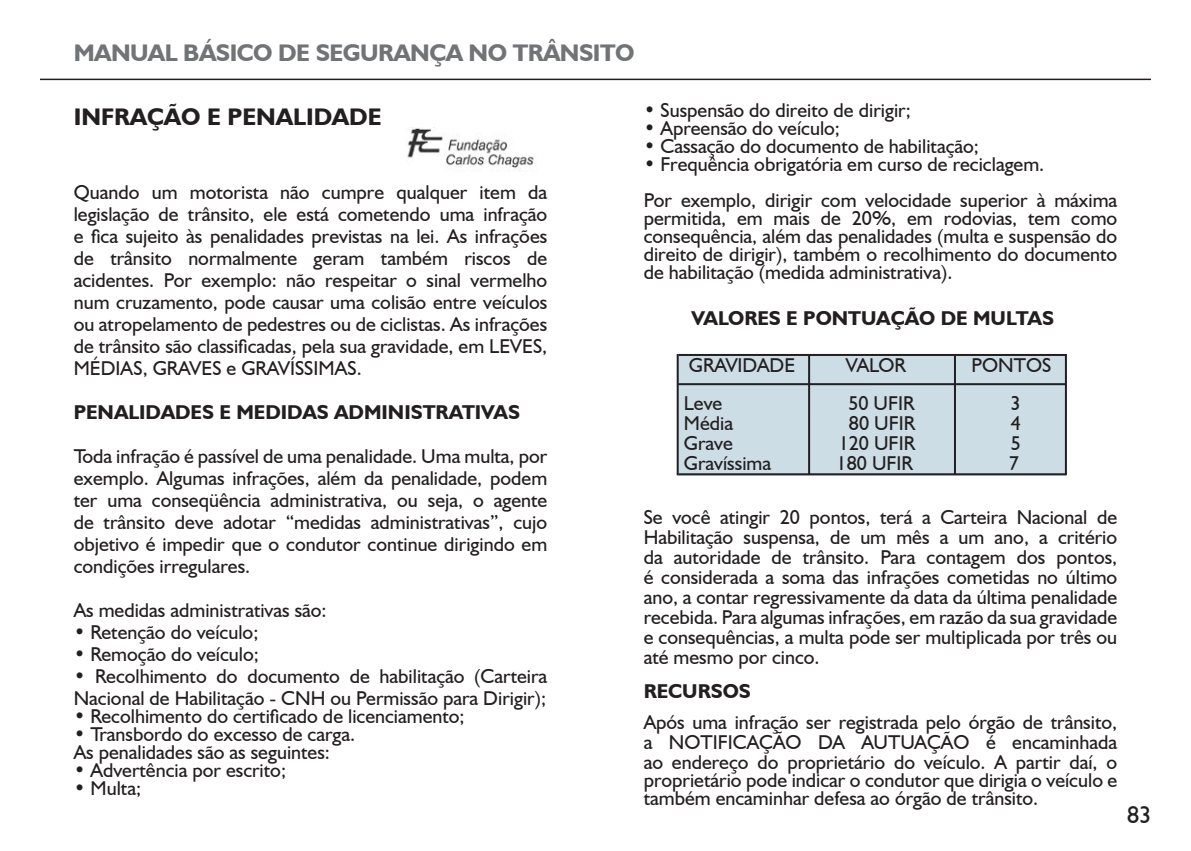
<style>
.page{position:relative;width:1191px;height:851px;background:#fff}
.page>*{position:absolute;margin:0;border:0;box-sizing:border-box;transform-origin:0 0}
.t1{font:700 24px "Humanist 521 BT";letter-spacing:-.02em;color:#727376}
.t2{font:700 24px "Humanist 521 BT";color:#231f20}
.t3{font:24px "Humanist 521 BT";color:#231f20}
.t4{font:20px/22px "Humanist 521 BT";color:#231f20;text-align:justify}
.t5{font:700 20px "Humanist 521 BT";color:#231f20}
</style>
<div class="page">
<hr style="left:40px;top:79px;width:1111px;height:1px;background:#231f20">
<img style="left:407px;top:127px;width:127px;height:43px">
<div style="left:679px;top:356px;width:387px;height:119px;background:#cddde6"></div>
<hr style="left:678px;top:383px;width:387px;height:2px;background:#231f20">
<hr style="left:808px;top:356px;width:2px;height:119px;background:#231f20">
<hr style="left:954px;top:356px;width:2px;height:118px;background:#231f20">
<hr style="left:678px;top:473px;width:387px;height:2px;background:#231f20">
<hr style="left:678px;top:354px;width:387px;height:2px;background:#231f20">
<hr style="left:676px;top:354px;width:2px;height:121px;background:#231f20">
<hr style="left:1065px;top:354px;width:2px;height:121px;background:#231f20">
<p class="t1" style="left:74px;top:38px;width:562px">MANUAL BÁSICO DE SEGURANÇA NO TRÂNSITO</p>
<p class="t2" style="left:74px;top:102px;width:309px">INFRAÇÃO E PENALIDADE</p>
<p class="t4" style="left:74px;top:181px;width:475px">Quando um motorista não cumpre qualquer item da legislação de trânsito, ele está cometendo uma infração e fica sujeito às penalidades previstas na lei. As infrações de trânsito normalmente geram também riscos de acidentes. Por exemplo: não respeitar o sinal vermelho num cruzamento, pode causar uma colisão entre veículos ou atropelamento de pedestres ou de ciclistas. As infrações de trânsito são classificadas, pela sua gravidade, em LEVES, MÉDIAS, GRAVES e GRAVÍSSIMAS.</p>
<p class="t5" style="left:74px;top:400px;width:448px">PENALIDADES E MEDIDAS ADMINISTRATIVAS</p>
<p class="t4" style="left:74px;top:445px;width:475px">Toda infração é passível de uma penalidade. Uma multa, por exemplo. Algumas infrações, além da penalidade, podem ter uma conseqüência administrativa, ou seja, o agente de trânsito deve adotar “medidas administrativas”, cujo objetivo é impedir que o condutor continue dirigindo em condições irregulares.</p>
<p class="t4" style="left:74px;top:599px;width:254px">As medidas administrativas são:</p>
<p class="t4" style="left:74px;top:621px;width:186px">• Retenção do veículo;</p>
<p class="t4" style="left:74px;top:643px;width:187px">• Remoção do veículo;</p>
<p class="t4" style="left:74px;top:665px;width:475px">• Recolhimento do documento de habilitação (Carteira<br>Nacional de Habilitação - CNH ou Permissão para Dirigir);</p>
<p class="t4" style="left:74px;top:705px;width:392px">• Recolhimento do certificado de licenciamento;</p>
<p class="t4" style="left:74px;top:723px;width:283px">• Transbordo do excesso de carga.</p>
<p class="t4" style="left:74px;top:741px;width:258px">As penalidades são as seguintes:</p>
<p class="t4" style="left:74px;top:759px;width:214px">• Advertência por escrito;</p>
<p class="t4" style="left:74px;top:777px;width:69px">• Multa;</p>
<p class="t4" style="left:643px;top:99px;width:268px">• Suspensão do direito de dirigir;</p>
<p class="t4" style="left:643px;top:117px;width:198px">• Apreensão do veículo;</p>
<p class="t4" style="left:643px;top:135px;width:337px">• Cassação do documento de habilitação;</p>
<p class="t4" style="left:643px;top:153px;width:402px">• Frequência obrigatória em curso de reciclagem.</p>
<p class="t4" style="left:643px;top:191px;width:475px;line-height:18px">Por exemplo, dirigir com velocidade superior à máxima permitida, em mais de 20%, em rodovias, tem como consequência, além das penalidades (multa e suspensão do direito de dirigir), também o recolhimento do documento de habilitação (medida administrativa).</p>
<p class="t5" style="left:691px;top:305px;width:364px">VALORES E PONTUAÇÃO DE MULTAS</p>
<p class="t4" style="left:689px;top:353px;width:108px">GRAVIDADE</p>
<p class="t4" style="left:845px;top:353px;width:62px">VALOR</p>
<p class="t4" style="left:971px;top:353px;width:81px">PONTOS</p>
<p class="t4" style="left:684px;top:391px;width:40px">Leve</p>
<p class="t4" style="left:848px;top:391px;width:68px">50 UFIR</p>
<p class="t4" style="left:1010px;top:391px;width:12px">3</p>
<p class="t4" style="left:684px;top:411px;width:51px">Média</p>
<p class="t4" style="left:849px;top:411px;width:68px">80 UFIR</p>
<p class="t4" style="left:1011px;top:411px;width:12px">4</p>
<p class="t4" style="left:684px;top:431px;width:50px">Grave</p>
<p class="t4" style="left:838px;top:431px;width:78px">120 UFIR</p>
<p class="t4" style="left:1010px;top:431px;width:12px">5</p>
<p class="t4" style="left:684px;top:451px;width:89px">Gravíssima</p>
<p class="t4" style="left:836px;top:451px;width:78px">180 UFIR</p>
<p class="t4" style="left:1008px;top:451px;width:12px">7</p>
<p class="t4" style="left:643px;top:507px;width:475px;line-height:20px">Se você atingir 20 pontos, terá a Carteira Nacional de Habilitação suspensa, de um mês a um ano, a critério da autoridade de trânsito. Para contagem dos pontos, é considerada a soma das infrações cometidas no último ano, a contar regressivamente da data da última penalidade recebida. Para algumas infrações, em razão da sua gravidade e consequências, a multa pode ser multiplicada por três ou até mesmo por cinco.</p>
<p class="t5" style="left:643px;top:678px;width:109px">RECURSOS</p>
<p class="t4" style="left:643px;top:711px;width:475px;line-height:20px">Após uma infração ser registrada pelo órgão de trânsito, a NOTIFICAÇÃO DA AUTUAÇÃO é encaminhada ao endereço do proprietário do veículo. A partir daí, o</p>
<p class="t4" style="left:643px;top:770px;width:475px;line-height:18px">proprietário pode indicar o condutor que dirigia o veículo e também encaminhar defesa ao órgão de trânsito.</p>
<p class="t3" style="left:1127px;top:799px;width:26px">83</p>
</div>
